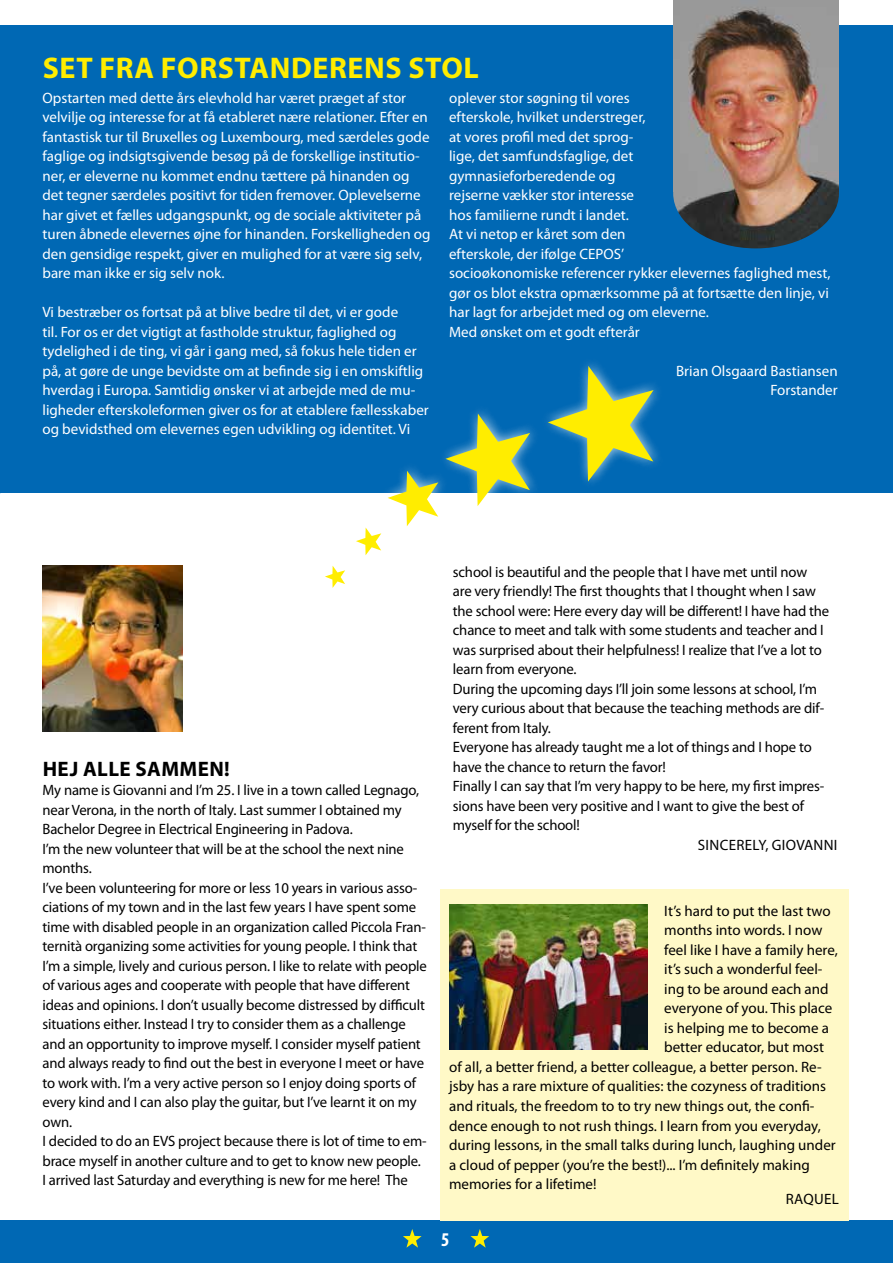
<style>
.page{position:relative;width:893px;height:1263px;background:#fff}
.page>*{position:absolute;margin:0;border:0;box-sizing:border-box;transform-origin:0 0}
.t1{font:700 30px "Myriad Pro";letter-spacing:.02em;color:#ffed00}
.t2{font:700 21px "Myriad Pro";letter-spacing:.02em;color:#000}
.t3{font:700 condensed 19.5px "Myriad Pro";color:#fff}
.t4{font:15px/19.5px "Myriad Pro";letter-spacing:-.01em;color:#000}
.t5{font:15px/19.5px "Myriad Pro";color:#fff}
.t6{font:15px "Myriad Pro";letter-spacing:.02em;color:#000}
</style>
<div class="page">
<div style="left:0;top:1220px;width:893px;height:43px;background:#0068b4"></div>
<svg style="left:403px;top:1229px;width:19px;height:19px"></svg>
<svg style="left:470px;top:1229px;width:19px;height:19px"></svg>
<div style="left:440px;top:889px;width:408px;height:331px;background:#fff9c7"></div>
<div style="left:0;top:26px;width:893px;height:467px;background:#0068b4"></div>
<img style="left:673px;top:191px;width:166px;height:57px">
<img style="left:673px;top:0;width:166px;height:191px">
<svg style="left:325px;top:363px;width:333px;height:225px"></svg>
<img style="left:43px;top:566px;width:140px;height:165px">
<img style="left:450px;top:905px;width:197px;height:145px">
<h1 class="t1" style="left:43px;top:48px;width:437px">SET FRA FORSTANDERENS STOL</h1>
<p class="t5" style="left:43px;top:88px;width:389px">Opstarten med dette års elevhold har været præget af stor velvilje og interesse for at få etableret nære relationer. Efter en fantastisk tur til Bruxelles og Luxembourg, med særdeles gode faglige og indsigtsgivende besøg på de forskellige institutio&shy;ner, er eleverne nu kommet endnu tættere på hinanden og det tegner særdeles positivt for tiden fremover. Oplevelserne har givet et fælles udgangspunkt, og de sociale aktiviteter på turen åbnede elevernes øjne for hinanden. Forskelligheden og den gensidige respekt, giver en mulighed for at være sig selv, bare man ikke er sig selv nok.</p>
<p class="t5" style="left:43px;top:302px;width:388px">Vi bestræber os fortsat på at blive bedre til det, vi er gode<br>til. For os er det vigtigt at fastholde struktur, faglighed og tydelighed i de ting, vi går i gang med, så fokus hele tiden er på, at gøre de unge bevidste om at befinde sig i en omskiftlig hverdag i Europa. Samtidig ønsker vi at arbejde med de mu&shy;ligheder efterskoleformen giver os for at etablere fællesskaber og bevidsthed om elevernes egen udvikling og identitet. Vi</p>
<p class="t5" style="left:449px;top:88px;width:383px">oplever stor søgning til vores<br>efterskole, hvilket understreger,<br>at vores profil med det sprog-<br>lige, det samfundsfaglige, det<br>gymnasieforberedende og<br>rejserne vækker stor interesse<br>hos familierne rundt i landet.<br>At vi netop er kåret som den<br>efterskole, der ifølge CEPOS’<br>socioøkonomiske referencer rykker elevernes faglighed mest, gør os blot ekstra opmærksomme på at fortsætte den linje, vi har lagt for arbejdet med og om eleverne.<br>Med ønsket om et godt efterår</p>
<p class="t5" style="left:676px;top:361px;width:163px;text-align:right">Brian Olsgaard Bastiansen<br>Forstander</p>
<h2 class="t2" style="left:43px;top:755px;width:188px">HEJ ALLE SAMMEN!</h2>
<p class="t4" style="left:43px;top:780px;width:386px">My name is Giovanni and I’m 25. I live in a town called Legnago, near Verona, in the north of Italy. Last summer I obtained my Bachelor Degree in Electrical Engineering in Padova.<br>I’m the new volunteer that will be at the school the next nine months.<br>I’ve been volunteering for more or less 10 years in various asso&shy;ciations of my town and in the last few years I have spent some time with disabled people in an organization called Piccola Fran&shy;ternità organizing some activities for young people. I think that I’m a simple, lively and curious person. I like to relate with people of various ages and cooperate with people that have different ideas and opinions. I don’t usually become distressed by difficult situations either. Instead I try to consider them as a challenge and an opportunity to improve myself. I consider myself patient and always ready to find out the best in everyone I meet or have to work with. I’m a very active person so I enjoy doing sports of every kind and I can also play the guitar, but I’ve learnt it on my own.<br>I decided to do an EVS project because there is lot of time to em&shy;brace myself in another culture and to get to know new people.<br>I arrived last Saturday and everything is new for me here! The</p>
<p class="t4" style="left:453px;top:562px;width:356px">school is beautiful and the people that I have met until now</p>
<p class="t4" style="left:453px;top:581px;width:364px">are very friendly! The first thoughts that I thought when I saw</p>
<p class="t4" style="left:453px;top:601px;width:378px">the school were: Here every day will be different! I have had the</p>
<p class="t4" style="left:453px;top:620px;width:372px">chance to meet and talk with some students and teacher and I</p>
<p class="t4" style="left:453px;top:640px;width:371px">was surprised about their helpfulness! I realize that I’ve a lot to</p>
<p class="t4" style="left:453px;top:659px;width:125px">learn from everyone.</p>
<p class="t4" style="left:453px;top:679px;width:366px">During the upcoming days I’ll join some lessons at school, I’m</p>
<p class="t4" style="left:453px;top:698px;width:373px">very curious about that because the teaching methods are dif-</p>
<p class="t4" style="left:453px;top:718px;width:100px">ferent from Italy.</p>
<p class="t4" style="left:453px;top:737px;width:360px">Everyone has already taught me a lot of things and I hope to</p>
<p class="t4" style="left:453px;top:757px;width:214px">have the chance to return the favor!</p>
<p class="t4" style="left:453px;top:776px;width:373px">Finally I can say that I’m very happy to be here, my first impres-</p>
<p class="t4" style="left:453px;top:796px;width:353px">sions have been very positive and I want to give the best of</p>
<p class="t4" style="left:453px;top:815px;width:129px">myself for the school!</p>
<p class="t6" style="left:698px;top:835px;width:141px">SINCERELY, GIOVANNI</p>
<p class="t4" style="left:664px;top:901px;width:168px">It’s hard to put the last two</p>
<p class="t4" style="left:664px;top:920px;width:160px">months into words. I now</p>
<p class="t4" style="left:664px;top:940px;width:175px">feel like I have a family here,</p>
<p class="t4" style="left:664px;top:959px;width:160px">it’s such a wonderful feel-</p>
<p class="t4" style="left:664px;top:979px;width:166px">ing to be around each and</p>
<p class="t4" style="left:664px;top:998px;width:170px">everyone of you. This place</p>
<p class="t4" style="left:664px;top:1018px;width:166px">is helping me to become a</p>
<p class="t4" style="left:664px;top:1037px;width:161px">better educator, but most</p>
<p class="t4" style="left:449px;top:1057px;width:374px">of all, a better friend, a better colleague, a better person. Re-</p>
<p class="t4" style="left:449px;top:1076px;width:378px">jsby has a rare mixture of qualities: the cozyness of traditions</p>
<p class="t4" style="left:449px;top:1096px;width:367px">and rituals, the freedom to to try new things out, the confi-</p>
<p class="t4" style="left:449px;top:1115px;width:373px">dence enough to not rush things. I learn from you everyday,</p>
<p class="t4" style="left:449px;top:1135px;width:388px">during lessons, in the small talks during lunch, laughing under</p>
<p class="t4" style="left:449px;top:1154px;width:362px">a cloud of pepper (you’re the best!)... I’m definitely making</p>
<p class="t4" style="left:449px;top:1174px;width:149px">memories for a lifetime!</p>
<p class="t4" style="left:786px;top:1189px;width:55px">RAQUEL</p>
<h3 class="t3" style="left:441px;top:1227px;width:10px">5</h3>
</div>
